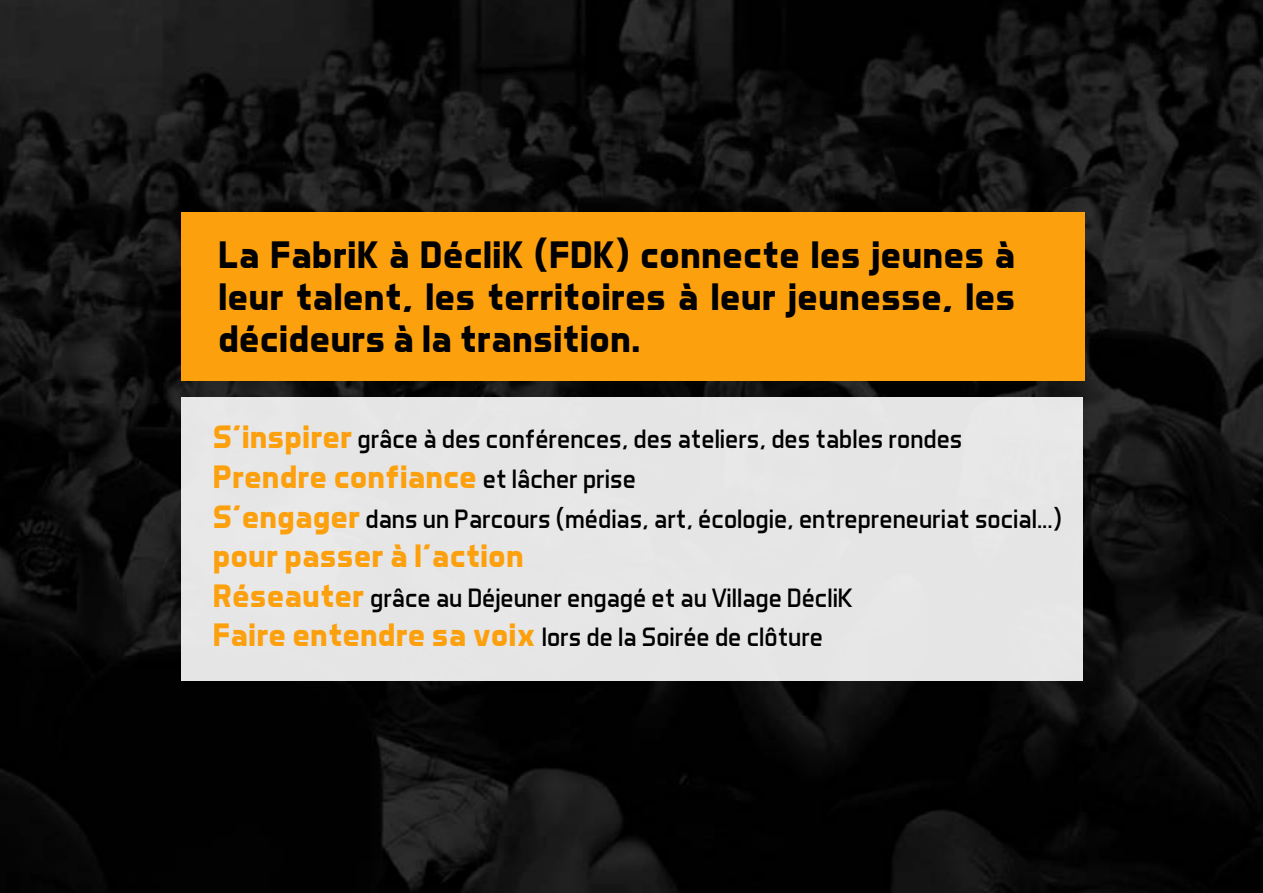
<style>
.page{position:relative;width:1263px;height:893px;background:#fff}
.page>*{position:absolute;margin:0;border:0;box-sizing:border-box;transform-origin:0 0}
.t1{font:700 39px/42px "Aero Matics";color:#000;text-align:justify}
.t2{font:700 33px "Aero Matics";color:#fda00d}
.t3{font:27px/39.6px "Aero Matics";color:#000}
.s1{font-weight:700;font-size:33px;color:#fda00d}
.s2{font-weight:400;font-size:27px;color:#000}
</style>
<div class="page">
<img style="left:0;top:0;width:1263px;height:893px">
<div style="left:181px;top:213px;width:903px;height:168px;background:#fda00d"></div>
<div style="left:181px;top:397px;width:902px;height:283px;background:#e6e6e6"></div>
<h1 class="t1" style="left:218px;top:233px;width:799px">La FabriK à DécliK (FDK) connecte les jeunes à leur talent, les territoires à leur jeunesse, les décideurs à la transition.</h1>
<p class="t3" style="left:213px;top:419px;width:751px"><span class="s1">S’inspirer</span> grâce à des conférences, des ateliers, des tables rondes</p>
<p class="t2" style="left:213px;top:457px;width:424px">Prendre confiance <span class="s2">et lâcher prise</span></p>
<p class="t3" style="left:213px;top:498px;width:851px"><span class="s1">S’engager</span> dans un Parcours (médias, art, écologie, entrepreneuriat social...)</p>
<p class="t2" style="left:213px;top:536px;width:312px">pour passer à l’action</p>
<p class="t3" style="left:213px;top:577px;width:642px"><span class="s1">Réseauter</span> grâce au Déjeuner engagé et au Village DécliK<br><span class="s1">Faire entendre sa voix</span> lors de la Soirée de clôture</p>
</div>
